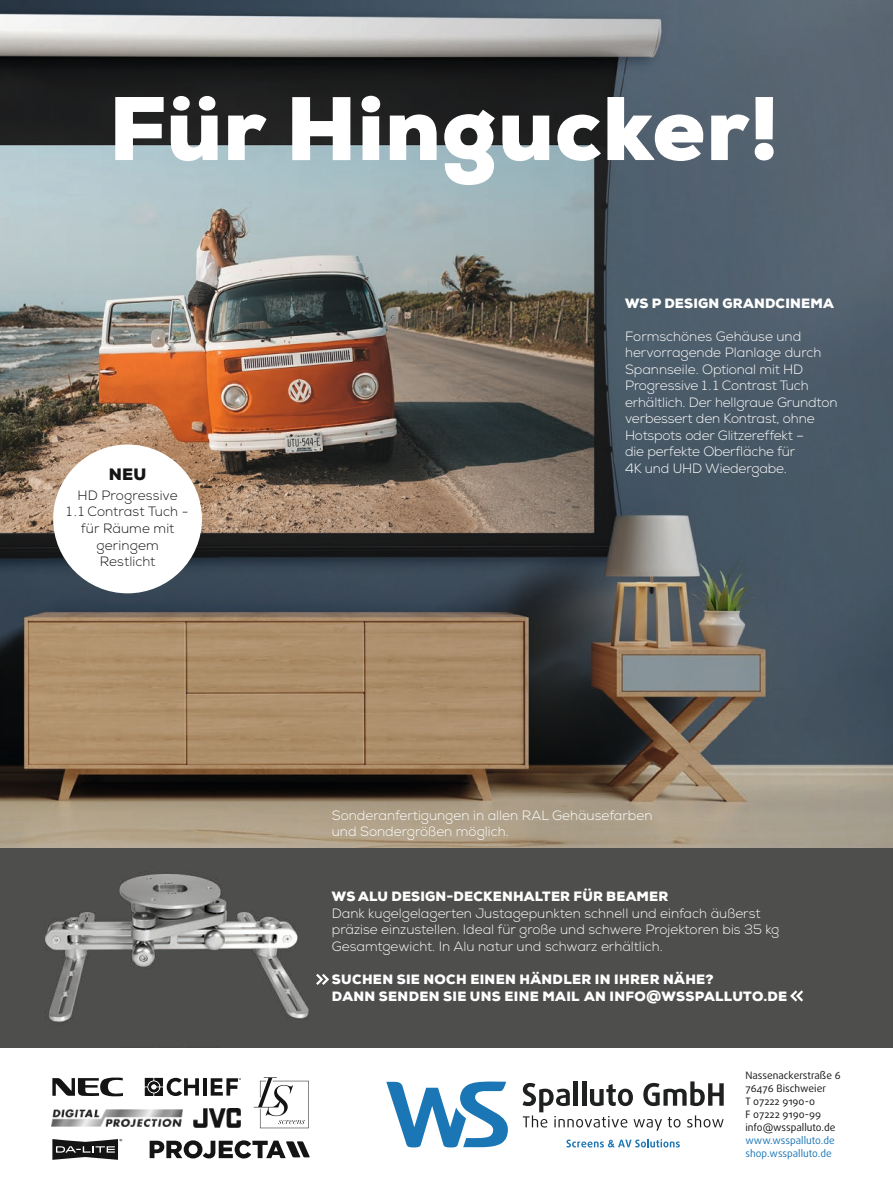
<style>
.page{position:relative;width:893px;height:1191px;background:#fff}
.page>*{position:absolute;margin:0;border:0;box-sizing:border-box;transform-origin:0 0}
.t1{font:900 90px "Nexa";letter-spacing:.01em;color:#fff}
.t2{font:900 16.5px "Nexa";color:#131413}
.t3{font:300 13.5px/16.5px "Nexa";color:#fff}
.t4{font:900 13.5px/16.5px "Nexa";letter-spacing:.025em;color:#fff}
.t5{font:300 13.5px/16.5px "Nexa";letter-spacing:.005em;color:#131413;text-align:center}
.t6{font:10.2px/13.2px "Daxline OT";color:#131413}
.t7{font:10.2px/13.2px "Daxline OT";color:#1b76b5}
.s1{font-size:16.5px}
</style>
<div class="page">
<img style="left:0;top:0;width:893px;height:848px">
<img style="left:0;top:848px;width:893px;height:200px">
<svg style="left:52px;top:1077px;width:71px;height:19px"></svg>
<hr style="left:203px;top:1078px;width:4px;height:17px;background:#131413">
<svg style="left:211px;top:1078px;width:30px;height:17px"></svg>
<svg style="left:145px;top:1077px;width:54px;height:19px"></svg>
<img style="left:194px;top:1108px;width:47px;height:19px">
<img style="left:51px;top:1109px;width:132px;height:17px">
<svg style="left:150px;top:1140px;width:160px;height:18px"></svg>
<svg style="left:52px;top:1139px;width:70px;height:20px"></svg>
<svg style="left:254px;top:1077px;width:55px;height:51px"></svg>
<svg style="left:386px;top:1081px;width:122px;height:66px"></svg>
<svg style="left:523px;top:1081px;width:201px;height:49px"></svg>
<svg style="left:566px;top:1139px;width:114px;height:8px"></svg>
<svg style="left:316px;top:973px;width:13px;height:12px"></svg>
<svg style="left:790px;top:990px;width:13px;height:11px"></svg>
<div style="left:53px;top:444px;width:149px;height:149px;background:#fff;border-radius:50%"></div>
<h1 class="t1" style="left:109px;top:71px;width:671px">Für Hingucker!</h1>
<p class="t2" style="left:109px;top:464px;width:39px">NEU</p>
<p class="t5" style="left:67px;top:487px;width:123px">HD Progressive<br>1 . 1 Contrast Tuch - für Räume mit geringem<br>Restlicht</p>
<p class="t4" style="left:625px;top:295px;width:210px">WS P DESIGN GRANDCINEMA</p>
<p class="t3" style="left:625px;top:328px;width:214px">Formschönes Gehäuse und hervorragende Planlage durch<br>Spannseile. Optional mit HD<br>Progressive 1 . 1 Contrast Tuch erhältlich. Der hellgraue Grundton verbessert den Kontrast, ohne<br>Hotspots oder Glitzereffekt –<br>die perfekte Oberfläche für<br>4K und UHD Wiedergabe.</p>
<p class="t3" style="left:332px;top:807px;width:322px">Sonderanfertigungen in allen RAL Gehäusefarben und Sondergrößen möglich.</p>
<p class="t4" style="left:332px;top:888px;width:338px">WS ALU DESIGN-DECKENHALTER FÜR BEAMER</p>
<p class="t3" style="left:332px;top:905px;width:449px">Dank kugelgelagerten Justagepunkten schnell und einfach äußerst präzise einzustellen. Ideal für große und schwere Projektoren bis 35 kg<br>Gesamtgewicht. In Alu natur und schwarz erhältlich.</p>
<p class="t4" style="left:332px;top:971px;width:457px">SUCHEN SIE NOCH EINEN HÄNDLER IN IHRER NÄHE?<br>DANN SENDEN SIE UNS EINE MAIL AN INFO<span class="s1">@</span>WSSPALLUTO.DE</p>
<p class="t6" style="left:745px;top:1068px;width:97px">Nassenackerstraße 6<br>76476 Bischweier<br>T 07222 9190-0<br>F 07222 9190-99 info@wsspalluto.de</p>
<p class="t7" style="left:745px;top:1134px;width:91px">www.wsspalluto.de shop.wsspalluto.de</p>
</div>
